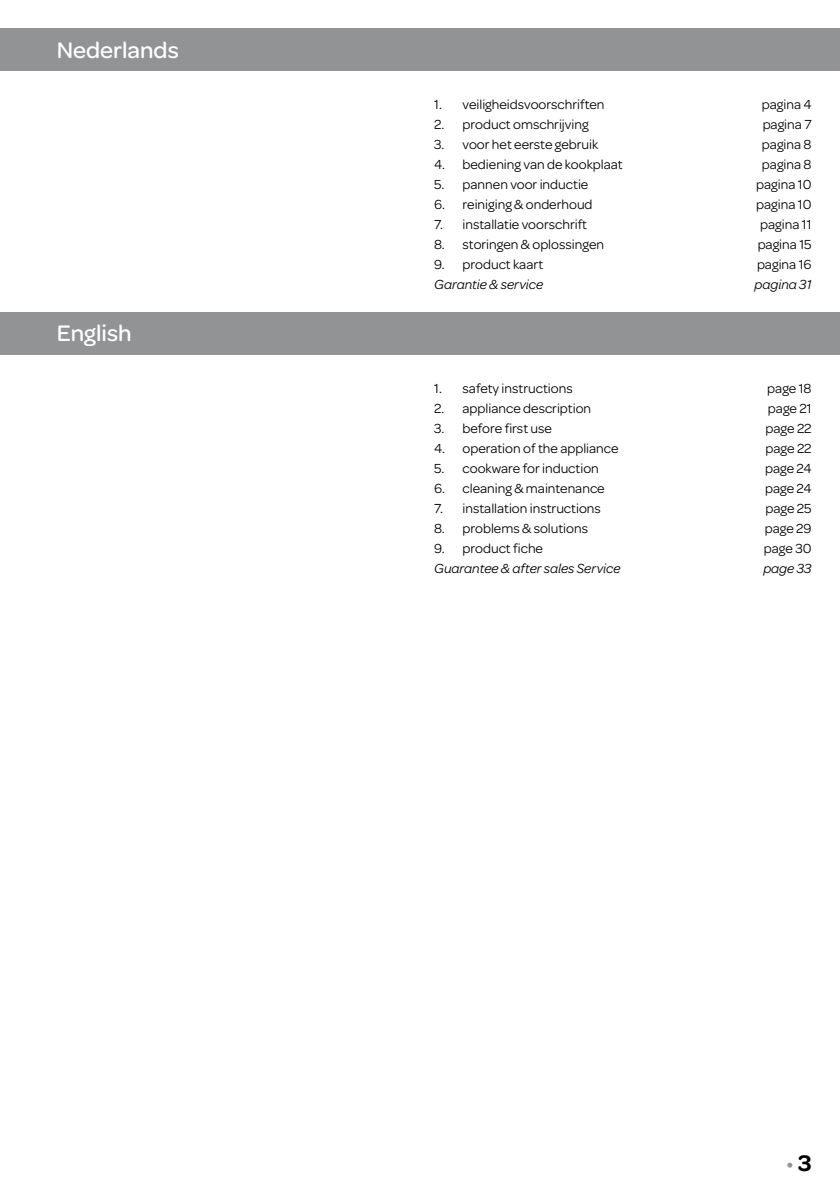
<style>
.page{position:relative;width:840px;height:1191px;background:#fff}
.page>*{position:absolute;margin:0;border:0;box-sizing:border-box;transform-origin:0 0}
.t1{font:500 24px "Omnes";color:#fff}
.t2{font:24px "Omnes";color:#929395}
.t3{font:14px "Omnes";color:#000}
.t4{font:italic 14px "Omnes";color:#000}
.s1{font-weight:600;color:#000}
</style>
<div class="page">
<div style="left:0;top:28px;width:839px;height:43px;background:#929395"></div>
<div style="left:0;top:312px;width:839px;height:42px;background:#929395"></div>
<h1 class="t1" style="left:57px;top:33px;width:123px">Nederlands</h1>
<h1 class="t1" style="left:57px;top:317px;width:76px">English</h1>
<p class="t3" style="left:434px;top:95px;width:172px">1. veiligheidsvoorschriften</p>
<p class="t3" style="left:761px;top:95px;width:51px">pagina 4</p>
<p class="t3" style="left:434px;top:115px;width:156px">2. product omschrijving</p>
<p class="t3" style="left:762px;top:115px;width:50px">pagina 7</p>
<p class="t3" style="left:434px;top:135px;width:165px">3. voor het eerste gebruik</p>
<p class="t3" style="left:761px;top:135px;width:51px">pagina 8</p>
<p class="t3" style="left:434px;top:155px;width:190px">4. bediening van de kookplaat</p>
<p class="t3" style="left:761px;top:155px;width:51px">pagina 8</p>
<p class="t3" style="left:434px;top:175px;width:156px">5. pannen voor inductie</p>
<p class="t3" style="left:755px;top:175px;width:57px">pagina 10</p>
<p class="t3" style="left:434px;top:195px;width:160px">6. reiniging &amp; onderhoud</p>
<p class="t3" style="left:755px;top:195px;width:57px">pagina 10</p>
<p class="t3" style="left:434px;top:215px;width:154px">7. installatie voorschrift</p>
<p class="t3" style="left:759px;top:215px;width:53px">pagina 11</p>
<p class="t3" style="left:434px;top:235px;width:171px">8. storingen &amp; oplossingen</p>
<p class="t3" style="left:757px;top:235px;width:55px">pagina 15</p>
<p class="t3" style="left:434px;top:255px;width:110px">9. product kaart</p>
<p class="t3" style="left:756px;top:255px;width:56px">pagina 16</p>
<p class="t4" style="left:434px;top:275px;width:110px">Garantie &amp; service</p>
<p class="t4" style="left:754px;top:275px;width:58px">pagina 31</p>
<p class="t3" style="left:434px;top:378px;width:140px">1. safety instructions</p>
<p class="t3" style="left:766px;top:378px;width:46px">page 18</p>
<p class="t3" style="left:434px;top:398px;width:158px">2. appliance description</p>
<p class="t3" style="left:767px;top:398px;width:45px">page 21</p>
<p class="t3" style="left:434px;top:418px;width:119px">3. before first use</p>
<p class="t3" style="left:765px;top:418px;width:48px">page 22</p>
<p class="t3" style="left:434px;top:438px;width:186px">4. operation of the appliance</p>
<p class="t3" style="left:765px;top:438px;width:48px">page 22</p>
<p class="t3" style="left:434px;top:458px;width:166px">5. cookware for induction</p>
<p class="t3" style="left:764px;top:458px;width:48px">page 24</p>
<p class="t3" style="left:434px;top:478px;width:172px">6. cleaning &amp; maintenance</p>
<p class="t3" style="left:764px;top:478px;width:48px">page 24</p>
<p class="t3" style="left:434px;top:498px;width:168px">7. installation instructions</p>
<p class="t3" style="left:765px;top:498px;width:48px">page 25</p>
<p class="t3" style="left:434px;top:518px;width:155px">8. problems &amp; solutions</p>
<p class="t3" style="left:764px;top:518px;width:48px">page 29</p>
<p class="t3" style="left:434px;top:538px;width:110px">9. product fiche</p>
<p class="t3" style="left:763px;top:538px;width:49px">page 30</p>
<p class="t4" style="left:434px;top:559px;width:188px">Guarantee &amp; after sales Service</p>
<p class="t4" style="left:763px;top:559px;width:50px">page 33</p>
<h1 class="t2" style="left:785px;top:1146px;width:27px">•<span class="s1">3</span></h1>
</div>
